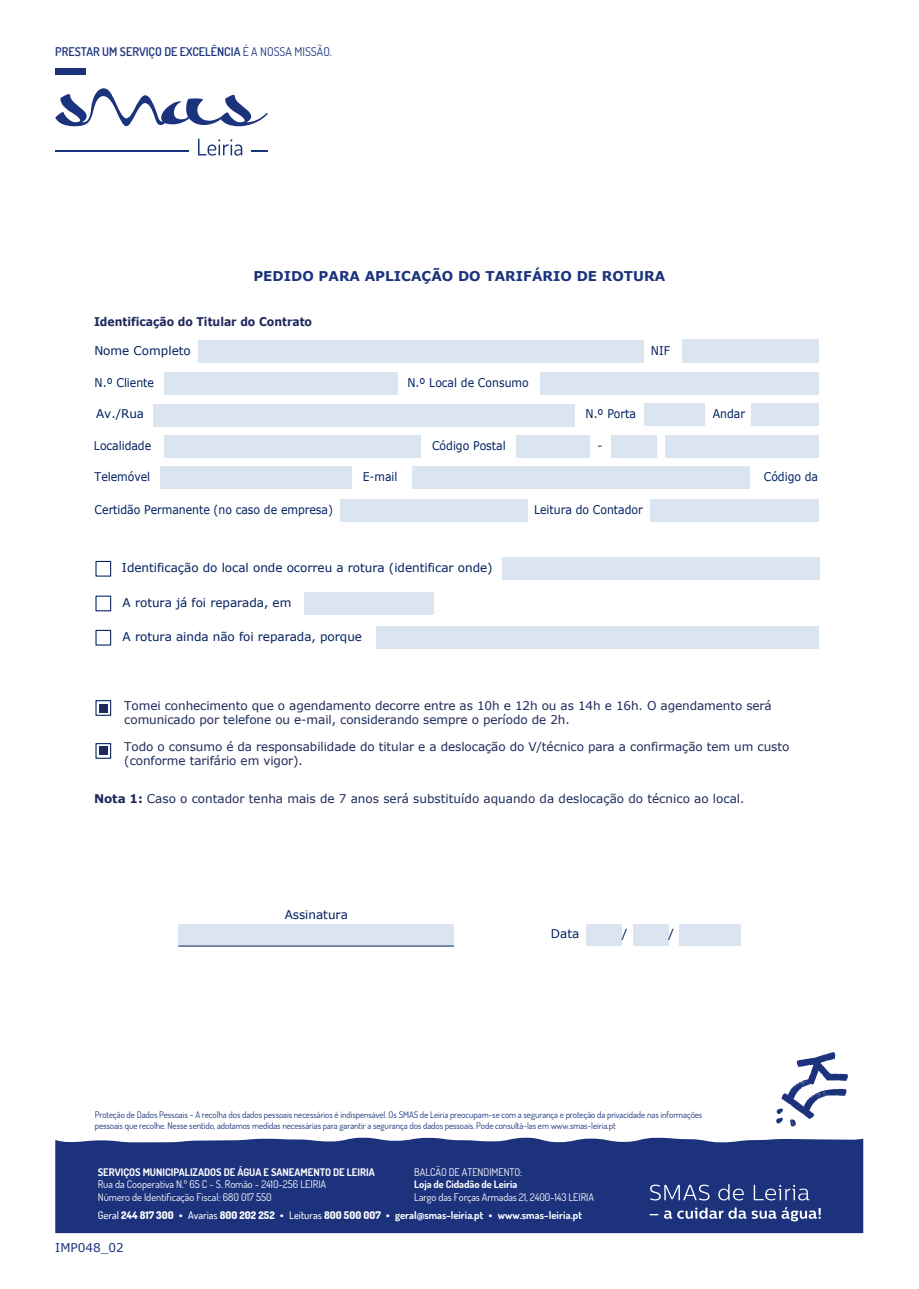
<style>
.page{position:relative;width:919px;height:1289px;background:#fff}
.page>*{position:absolute;margin:0;border:0;box-sizing:border-box;transform-origin:0 0}
.t1{font:700 13.5px "Verdana";color:#1b337c}
.t2{font:12px/14.4px "Verdana";letter-spacing:-.005em;color:#1f295c}
.t3{font:12px "Verdana";letter-spacing:-.005em;color:#002060}
.t4{font:12px "Verdana";letter-spacing:-.005em;color:#002060;scale:.91 1}
.t5{font:600 12px "Dosis";color:#1b337c}
.t6{font:700 12px "Verdana";letter-spacing:-.005em;color:#1f295c;scale:.91 1}
.t7{font:12px "Verdana";color:#1b337c}
.t8{font:700 10.5px "Dosis";color:#fff}
.t9{font:10.5px/12.6px "Dosis";letter-spacing:-.005em;color:#fff}
.t10{font:9px/10.8px "Dosis";letter-spacing:-.005em;color:#1b337c}
.s1{font-weight:400}
.s2{font-weight:700}
.s3{font-weight:500}
.s4{font-weight:800}
</style>
<div class="page">
<div style="left:341px;top:498px;width:187px;height:23px;background:#dbe5f1"></div>
<div style="left:502px;top:557px;width:317px;height:23px;background:#dbe5f1"></div>
<div style="left:55px;top:1137px;width:808px;height:96px;background:#1c327c"></div>
<svg style="left:776px;top:1052px;width:72px;height:74px"></svg>
<svg style="left:650px;top:1184px;width:59px;height:16px"></svg>
<svg style="left:718px;top:1184px;width:26px;height:16px"></svg>
<svg style="left:754px;top:1184px;width:55px;height:16px"></svg>
<svg style="left:664px;top:1207px;width:157px;height:14px;background:#5a6a9f"></svg>
<div style="left:304px;top:592px;width:129px;height:23px;background:#dbe5f1"></div>
<div style="left:376px;top:626px;width:442px;height:23px;background:#dbe5f1"></div>
<div style="left:95px;top:595px;width:16px;height:16px;border:1px solid #002060"></div>
<div style="left:95px;top:561px;width:16px;height:15px;border:1px solid #002060"></div>
<div style="left:95px;top:700px;width:16px;height:16px;border:1px solid #002060"></div>
<div style="left:95px;top:743px;width:16px;height:16px;border:1px solid #002060"></div>
<div style="left:95px;top:630px;width:16px;height:15px;border:1px solid #002060"></div>
<svg style="left:55px;top:88px;width:213px;height:38px"></svg>
<svg style="left:251px;top:150px;width:17px;height:2px"></svg>
<hr style="left:55px;top:150px;width:134px;height:2px;background:#1b337c">
<svg style="left:198px;top:139px;width:44px;height:17px"></svg>
<div style="left:55px;top:68px;width:30px;height:7px;background:#1b337c"></div>
<div style="left:178px;top:924px;width:276px;height:21px;background:#dbe5f1"></div>
<hr style="left:178px;top:945px;width:276px;height:1px;background:#002060">
<div style="left:586px;top:924px;width:36px;height:21px;background:#dbe5f1"></div>
<div style="left:633px;top:924px;width:35px;height:21px;background:#dbe5f1"></div>
<div style="left:679px;top:924px;width:62px;height:21px;background:#dbe5f1"></div>
<div style="left:198px;top:340px;width:445px;height:23px;background:#dbe5f1"></div>
<div style="left:153px;top:404px;width:422px;height:23px;background:#dbe5f1"></div>
<div style="left:751px;top:403px;width:68px;height:23px;background:#dbe5f1"></div>
<div style="left:164px;top:435px;width:257px;height:23px;background:#dbe5f1"></div>
<div style="left:517px;top:435px;width:73px;height:23px;background:#dbe5f1"></div>
<div style="left:611px;top:435px;width:45px;height:23px;background:#dbe5f1"></div>
<div style="left:665px;top:435px;width:154px;height:23px;background:#dbe5f1"></div>
<div style="left:161px;top:466px;width:191px;height:23px;background:#dbe5f1"></div>
<div style="left:164px;top:372px;width:234px;height:23px;background:#dbe5f1"></div>
<div style="left:644px;top:403px;width:60px;height:23px;background:#dbe5f1"></div>
<div style="left:540px;top:372px;width:279px;height:23px;background:#dbe5f1"></div>
<div style="left:649px;top:499px;width:169px;height:23px;background:#dbe5f1"></div>
<div style="left:412px;top:466px;width:338px;height:23px;background:#dbe5f1"></div>
<div style="left:682px;top:340px;width:137px;height:23px;background:#dbe5f1"></div>
<div style="left:99px;top:704px;width:8px;height:8px;background:#1f295c"></div>
<div style="left:99px;top:747px;width:8px;height:8px;background:#1f295c"></div>
<p class="t5" style="left:55px;top:44px;width:278px">PRESTAR UM SERVIÇO DE EXCELÊNCIA <span class="s1">É A NOSSA MISSÃO.</span></p>
<p class="t1" style="left:253px;top:267px;width:413px">PEDIDO PARA APLICAÇÃO DO TARIFÁRIO DE ROTURA</p>
<p class="t6" style="left:94px;top:314px;width:241px">Identificação do Titular do Contrato</p>
<p class="t3" style="left:94px;top:343px;width:98px">Nome Completo</p>
<p class="t4" style="left:95px;top:375px;width:67px">N.º Cliente</p>
<p class="t4" style="left:407px;top:375px;width:135px">N.º Local de Consumo</p>
<p class="t4" style="left:651px;top:343px;width:22px">NIF</p>
<p class="t3" style="left:96px;top:406px;width:50px">Av./Rua</p>
<p class="t4" style="left:713px;top:406px;width:37px">Andar</p>
<p class="t4" style="left:585px;top:406px;width:57px">N.º Porta</p>
<p class="t4" style="left:94px;top:438px;width:64px">Localidade</p>
<p class="t4" style="left:432px;top:438px;width:82px">Código Postal</p>
<p class="t4" style="left:95px;top:469px;width:63px">Telemóvel</p>
<p class="t4" style="left:363px;top:469px;width:40px">E-mail</p>
<p class="t4" style="left:95px;top:501px;width:263px">Certidão Permanente (no caso de empresa)</p>
<p class="t3" style="left:122px;top:560px;width:372px">Identificação do local onde ocorreu a rotura (identificar onde)</p>
<p class="t3" style="left:123px;top:595px;width:170px">A rotura já foi reparada, em</p>
<p class="t3" style="left:123px;top:629px;width:241px">A rotura ainda não foi reparada, porque</p>
<p class="t4" style="left:597px;top:438px;width:7px">-</p>
<p class="t4" style="left:534px;top:501px;width:121px">Leitura do Contador</p>
<p class="t4" style="left:764px;top:469px;width:61px">Código da</p>
<p class="t2" style="left:124px;top:698px;width:649px">Tomei conhecimento que o agendamento decorre entre as 10h e 12h ou as 14h e 16h. O agendamento será comunicado por telefone ou e-mail, considerando sempre o período de 2h.</p>
<p class="t2" style="left:124px;top:739px;width:666px">Todo o consumo é da responsabilidade do titular e a deslocação do V/técnico para a confirmação tem um custo (conforme tarifário em vigor).</p>
<p class="t2" style="left:94px;top:792px;width:652px"><span class="s2">Nota 1:</span> Caso o contador tenha mais de 7 anos será substituído aquando da deslocação do técnico ao local.</p>
<p class="t3" style="left:285px;top:907px;width:65px">Assinatura</p>
<p class="t3" style="left:551px;top:926px;width:30px">Data</p>
<p class="t3" style="left:622px;top:926px;width:7px">/</p>
<p class="t3" style="left:668px;top:926px;width:7px">/</p>
<p class="t10" style="left:95px;top:1109px;width:609px">Proteção de Dados Pessoais – A recolha dos dados pessoais necessários é indispensável. Os SMAS de Leiria preocupam-se com a segurança e proteção da privacidade nas informações pessoais que recolhe. Nesse sentido, adotamos medidas necessárias para garantir a segurança dos dados pessoais. Pode consultá-las em www.smas-leiria.pt</p>
<p class="t9" style="left:414px;top:1165px;width:110px">BALCÃO DE ATENDIMENTO:</p>
<p class="t8" style="left:414px;top:1177px;width:105px">Loja de Cidadão de Leiria</p>
<p class="t9" style="left:414px;top:1190px;width:181px">Largo das Forças Armadas 21, 2400-143 LEIRIA</p>
<p class="t8" style="left:98px;top:1165px;width:278px">SERVIÇOS MUNICIPALIZADOS DE ÁGUA E SANEAMENTO DE LEIRIA</p>
<p class="t9" style="left:98px;top:1178px;width:230px">Rua da Cooperativa N.º 65 C - S. Romão - 2410-256 LEIRIA<br>Número de Identificação Fiscal: 680 017 550</p>
<p class="t8" style="left:98px;top:1208px;width:486px"><span class="s3">Geral</span> <span class="s4">244 817 300 •</span> <span class="s3">Avarias</span> <span class="s4">800 202 252 •</span> <span class="s3">Leituras</span> <span class="s4">800 500 007 •</span> geral@smas-leiria.pt <span class="s4">•</span> www.smas-leiria.pt</p>
<p class="t7" style="left:55px;top:1240px;width:70px">IMP048_02</p>
</div>
